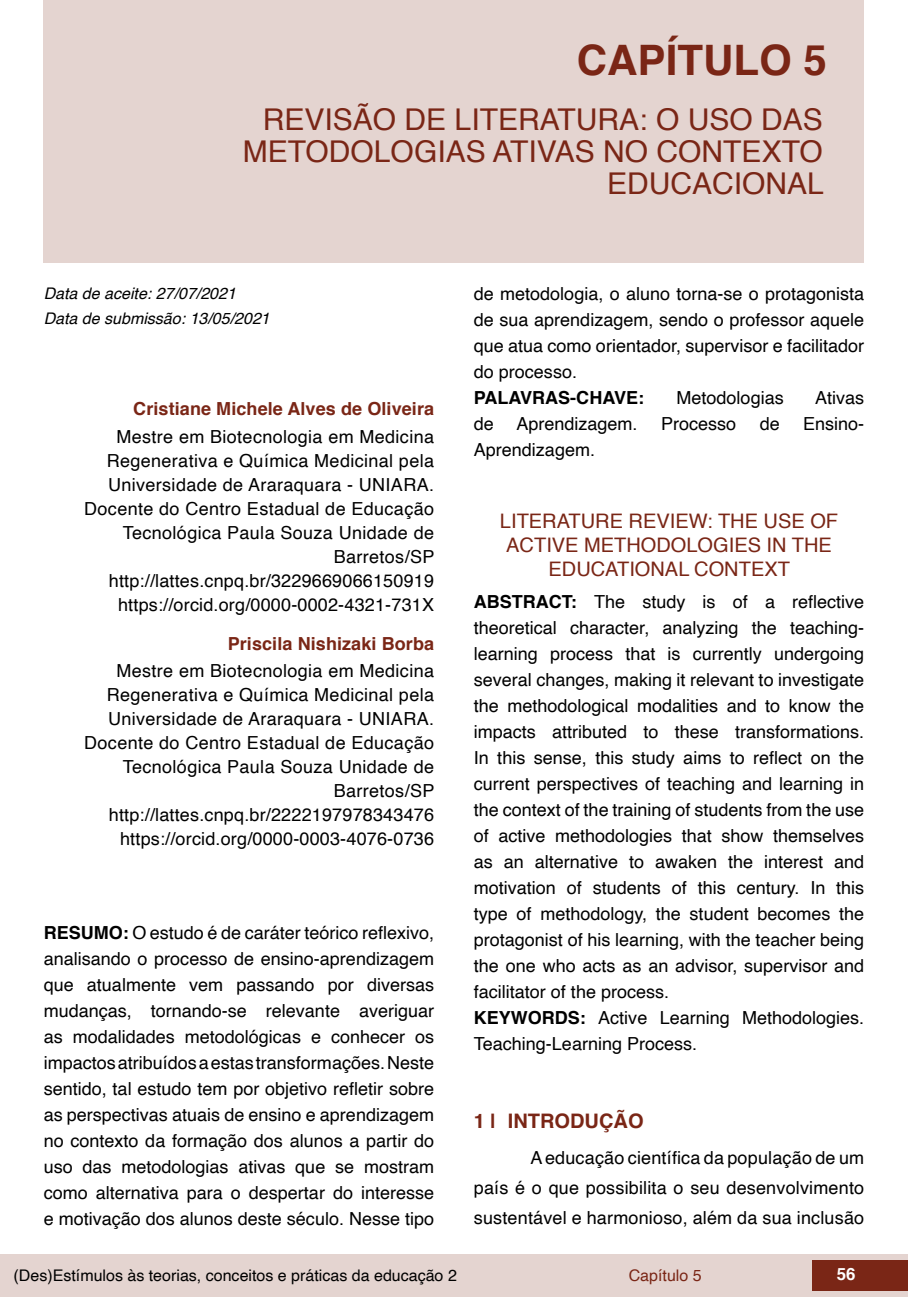
<style>
.page{position:relative;width:908px;height:1304px;background:#fff}
.page>*{position:absolute;margin:0;border:0;box-sizing:border-box;transform-origin:0 0}
.t1{font:700 42px "Helvetica";color:#7a2616}
.t2{font:30px/32px "Helvetica";color:#7a2616;text-align:right}
.t3{font:20px/24px "Helvetica";color:#7a2616;text-align:center}
.t4{font:700 20px "Helvetica";color:#7a2616}
.t5{font:18px/26px "Helvetica";color:#000;text-align:justify}
.t6{font:18px/24px "Helvetica";letter-spacing:.02em;color:#000;text-align:right}
.t7{font:700 18px "Helvetica";letter-spacing:.005em;color:#7a2616}
.t8{font:700 18px "Helvetica";color:#000}
.t9{font:700 16.8px "Helvetica";color:#fff}
.t10{font:16px "Helvetica";color:#000}
.t11{font:italic 16px "Helvetica";color:#000}
.t12{font:16px "Helvetica";color:#7a2616}
.s1{font-weight:700}
</style>
<div class="page">
<div style="left:0;top:1254px;width:906px;height:43px;background:#e4d4d0"></div>
<div style="left:812px;top:1261px;width:95px;height:30px;background:#7a2616"></div>
<div style="left:44px;top:0;width:819px;height:263px;background:#e4d4d0"></div>
<h1 class="t1" style="left:576px;top:26px;width:251px">CAPÍTULO 5</h1>
<h2 class="t2" style="left:242px;top:104px;width:582px">REVISÃO DE LITERATURA: O USO DAS<br>METODOLOGIAS ATIVAS NO CONTEXTO<br>EDUCACIONAL</h2>
<p class="t11" style="left:44px;top:280px;width:194px">Data de aceite: 27/07/2021</p>
<p class="t11" style="left:44px;top:306px;width:227px">Data de submissão: 13/05/2021</p>
<p class="t7" style="left:133px;top:395px;width:302px">Cristiane Michele Alves de Oliveira</p>
<p class="t6" style="left:84px;top:425px;width:351px">Mestre em Biotecnologia em Medicina Regenerativa e Química Medicinal pela Universidade de Araraquara - UNIARA.<br>Docente do Centro Estadual de Educação Tecnológica Paula Souza Unidade de Barretos/SP http://lattes.cnpq.br/3229669066150919 https://orcid.org/0000-0002-4321-731X</p>
<p class="t7" style="left:228px;top:629px;width:208px">Priscila Nishizaki Borba</p>
<p class="t6" style="left:84px;top:660px;width:351px">Mestre em Biotecnologia em Medicina Regenerativa e Química Medicinal pela Universidade de Araraquara - UNIARA.<br>Docente do Centro Estadual de Educação Tecnológica Paula Souza Unidade de Barretos/SP http://lattes.cnpq.br/2222197978343476 https://orcid.org/0000-0003-4076-0736</p>
<p class="t5" style="left:44px;top:921px;width:392px"><span class="s1">RESUMO:</span> O estudo é de caráter teórico reflexivo, analisando o processo de ensino-aprendizagem que atualmente vem passando por diversas mudanças, tornando-se relevante averiguar as modalidades metodológicas e conhecer os impactos atribuídos a estas transformações. Neste sentido, tal estudo tem por objetivo refletir sobre as perspectivas atuais de ensino e aprendizagem no contexto da formação dos alunos a partir do uso das metodologias ativas que se mostram como alternativa para o despertar do interesse e motivação dos alunos deste século. Nesse tipo</p>
<p class="t5" style="left:473px;top:281px;width:392px">de metodologia, o aluno torna-se o protagonista de sua aprendizagem, sendo o professor aquele que atua como orientador, supervisor e facilitador do processo.</p>
<p class="t8" style="left:473px;top:383px;width:172px">PALAVRAS-CHAVE:</p>
<p class="t5" style="left:676px;top:385px;width:109px">Metodologias</p>
<p class="t5" style="left:814px;top:385px;width:51px">Ativas</p>
<p class="t5" style="left:473px;top:411px;width:165px">de Aprendizagem.</p>
<p class="t5" style="left:660px;top:411px;width:77px">Processo</p>
<p class="t5" style="left:759px;top:411px;width:22px">de</p>
<p class="t5" style="left:802px;top:411px;width:63px">Ensino-</p>
<p class="t5" style="left:473px;top:437px;width:123px">Aprendizagem.</p>
<p class="t3" style="left:499px;top:510px;width:339px">LITERATURE REVIEW: THE USE OF<br>ACTIVE METHODOLOGIES IN THE<br>EDUCATIONAL CONTEXT</p>
<p class="t5" style="left:473px;top:589px;width:392px;text-align:left"><span class="s1">ABSTRACT:</span> The study is of a reflective theoretical character, analyzing the teaching&shy;learning process that is currently undergoing several changes, making it relevant to investigate the methodological modalities and to know the impacts attributed to these transformations.<br>In this sense, this study aims to reflect on the current perspectives of teaching and learning in the context of the training of students from the use of active methodologies that show themselves as an alternative to awaken the interest and motivation of students of this century. In this type of methodology, the student becomes the protagonist of his learning, with the teacher being the one who acts as an advisor, supervisor and facilitator of the process.<br><span class="s1">KEYWORDS:</span> Active Learning Methodologies.<br>Teaching-Learning Process.</p>
<p class="t4" style="left:473px;top:1105px;width:171px">1 | INTRODUÇÃO</p>
<p class="t5" style="left:473px;top:1143px;width:392px;line-height:30px;text-indent:57px">A educação científica da população de um país é o que possibilita o seu desenvolvimento sustentável e harmonioso, além da sua inclusão</p>
<p class="t10" style="left:14px;top:1263px;width:444px">(Des)Estímulos às teorias, conceitos e práticas da educação 2</p>
<p class="t12" style="left:628px;top:1263px;width:74px">Capítulo 5</p>
<p class="t9" style="left:836px;top:1261px;width:20px">56</p>
</div>
